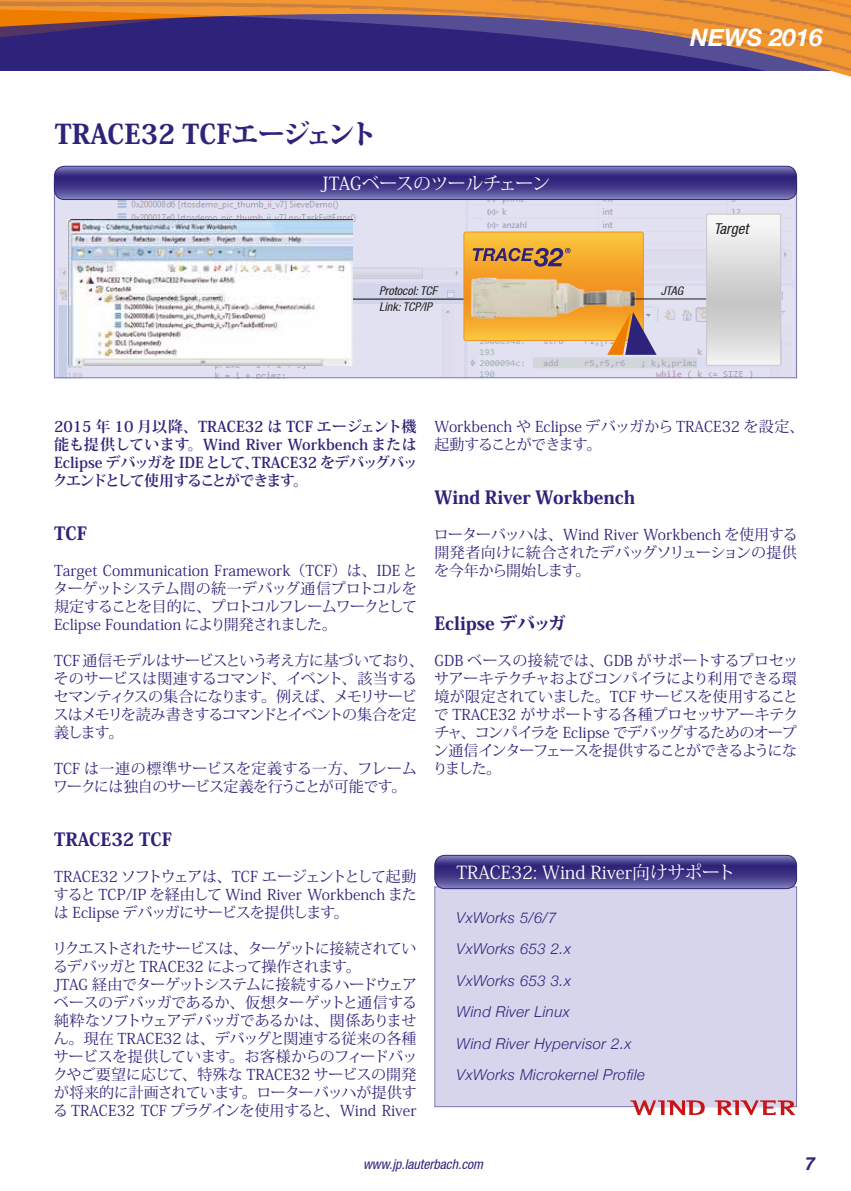
<style>
.page{position:relative;width:851px;height:1191px;background:#fff}
.page>*{position:absolute;margin:0;border:0;box-sizing:border-box;transform-origin:0 0}
.t1{font:800 27px "Koz Min Pro";letter-spacing:-.005em;color:#2d237a}
.t2{font:italic 700 24px "Helvetica Neue";color:#fff}
.t3{font:800 18px "Koz Min Pro";color:#2d237a}
.t4{font:18px "Koz Min Pro";letter-spacing:-.01em;color:#fff}
.t5{font:18px "Koz Min Pro";letter-spacing:-.035em;color:#fff}
.t6{font:italic 700 18px "Helvetica Neue";color:#2d237a}
.t7{font:15px/18px "Koz Min Pro";letter-spacing:-.03em;color:#2d237a;text-align:justify}
.t8{font:700 15px/18px "Koz Min Pro";letter-spacing:-.07em;color:#2d237a;text-align:justify}
.t9{font:15px/18px "Koz Min Pro";letter-spacing:-.06em;color:#2d237a}
.t10{font:italic 300 15px/31.5px "Helvetica Neue";letter-spacing:.025em;color:#2d237a}
.t11{font:15px/18px "Koz Min Pro";color:#2d237a}
.t12{font:italic condensed 15px "Helvetica Neue LT";color:#1c1c1b}
.t13{font:italic condensed 13.65px "Helvetica Neue LT";color:#2d237a}
.t14{font:italic condensed 12px/16.5px "Helvetica Neue LT";color:#1c1c1b}
</style>
<div class="page">
<svg style="left:0;top:0;width:850px;height:334px"></svg>
<img style="left:56px;top:199px;width:738px;height:177px">
<hr style="left:339px;top:298px;width:143px;height:2px;background:#1c1c1b">
<svg style="left:464px;top:232px;width:192px;height:123px;background:#dfb068"></svg>
<hr style="left:635px;top:298px;width:71px;height:1px;background:#1c1c1b">
<svg style="left:708px;top:216px;width:70px;height:147px"></svg>
<div style="left:706px;top:214px;width:74px;height:151px;border:1px solid #c7c7c7;border-radius:2px"></div>
<img style="left:68px;top:219px;width:284px;height:147px">
<div style="left:435px;top:887px;width:361px;height:219px;background:#d7d5ec"></div>
<svg style="left:435px;top:855px;width:361px;height:33px;background:#4b4390"></svg>
<div style="left:434px;top:855px;width:362px;height:34px;border:1px solid #2d237a;border-radius:10px"></div>
<div style="left:636px;top:1094px;width:153px;height:13px;background:#d7d5ec"></div>
<svg style="left:630px;top:1100px;width:74px;height:15px"></svg>
<svg style="left:714px;top:1100px;width:81px;height:15px"></svg>
<svg style="left:54px;top:166px;width:742px;height:33px;background:#4b4390"></svg>
<div style="left:54px;top:166px;width:742px;height:34px;border:1px solid #2d237a;border-radius:10px"></div>
<h1 class="t1" style="left:55px;top:114px;width:324px">TRACE32 TCFエージェント</h1>
<p class="t5" style="left:321px;top:170px;width:231px">JTAGベースのツールチェーン</p>
<h2 class="t2" style="left:690px;top:19px;width:134px">NEWS 2016</h2>
<p class="t12" style="left:713px;top:220px;width:36px">Target</p>
<p class="t14" style="left:379px;top:282px;width:59px">Protocol: TCF<br>Link: TCP/IP</p>
<p class="t14" style="left:660px;top:282px;width:24px">JTAG</p>
<p class="t8" style="left:52px;top:417px;width:367px">2015 年 10 月以降、TRACE32 は TCF エージェント機能も提供しています。Wind River Workbench またはEclipse デバッガを IDEとして、TRACE32 をデバッグバックエンドとして使用することができます。</p>
<p class="t3" style="left:54px;top:520px;width:34px">TCF</p>
<p class="t7" style="left:53px;top:561px;width:366px">Target Communication Framework（TCF）は、IDE とターゲットシステム間の統一デバッグ通信プロトコルを規定することを目的に、プロトコルフレームワークとしてEclipse Foundation により開発されました。</p>
<p class="t9" style="left:53px;top:651px;width:371px">TCF 通信モデルはサービスという考え方に基づいており、そのサービスは関連するコマンド、イベント、該当するセマンティクスの集合になります。例えば、メモリサービスはメモリを読み書きするコマンドとイベントの集合を定義します。</p>
<p class="t7" style="left:53px;top:759px;width:365px">TCF は一連の標準サービスを定義する一方、フレームワークには独自のサービス定義を行うことが可能です。</p>
<p class="t3" style="left:54px;top:826px;width:120px">TRACE32 TCF</p>
<p class="t7" style="left:54px;top:867px;width:364px">TRACE32 ソフトウェアは、TCF エージェントとして起動すると TCP/IP を経由して Wind River Workbench または Eclipse デバッガにサービスを提供します。</p>
<p class="t7" style="left:52px;top:939px;width:367px;text-align:left">リクエストされたサービスは、ターゲットに接続されているデバッガと TRACE32 によって操作されます。<br>JTAG 経由でターゲットシステムに接続するハードウェアベースのデバッガであるか、仮想ターゲットと通信する純粋なソフトウェアデバッガであるかは、関係ありません。現在 TRACE32 は、デバッグと関連する従来の各種サービスを提供しています。お客様からのフィードバックやご要望に応じて、特殊な TRACE32 サービスの開発が将来的に計画されています。ローターバッハが提供する TRACE32 TCF プラグインを使用すると、Wind River</p>
<p class="t11" style="left:434px;top:417px;width:371px">Workbench や Eclipse デバッガから TRACE32 を設定、起動することができます。</p>
<p class="t3" style="left:434px;top:484px;width:202px">Wind River Workbench</p>
<p class="t7" style="left:434px;top:525px;width:365px">ローターバッハは、Wind River Workbench を使用する開発者向けに統合されたデバッグソリューションの提供を今年から開始します。</p>
<p class="t3" style="left:434px;top:610px;width:133px">Eclipse デバッガ</p>
<p class="t7" style="left:433px;top:651px;width:367px">GDB ベースの接続では、GDB がサポートするプロセッサアーキテクチャおよびコンパイラにより利用できる環境が限定されていました。TCF サービスを使用することで TRACE32 がサポートする各種プロセッサアーキテクチャ、コンパイラを Eclipse でデバッグするためのオープン通信インターフェースを提供することができるようになりました。</p>
<p class="t4" style="left:456px;top:859px;width:280px">TRACE32: Wind River向けサポート</p>
<p class="t10" style="left:456px;top:901px;width:190px">VxWorks 5/6/7<br>VxWorks 653 2.x<br>VxWorks 653 3.x<br>Wind River Linux<br>Wind River Hypervisor 2.x<br>VxWorks Microkernel Profile</p>
<p class="t13" style="left:363px;top:1156px;width:121px">www.jp.lauterbach.com</p>
<p class="t6" style="left:804px;top:1149px;width:12px">7</p>
</div>
